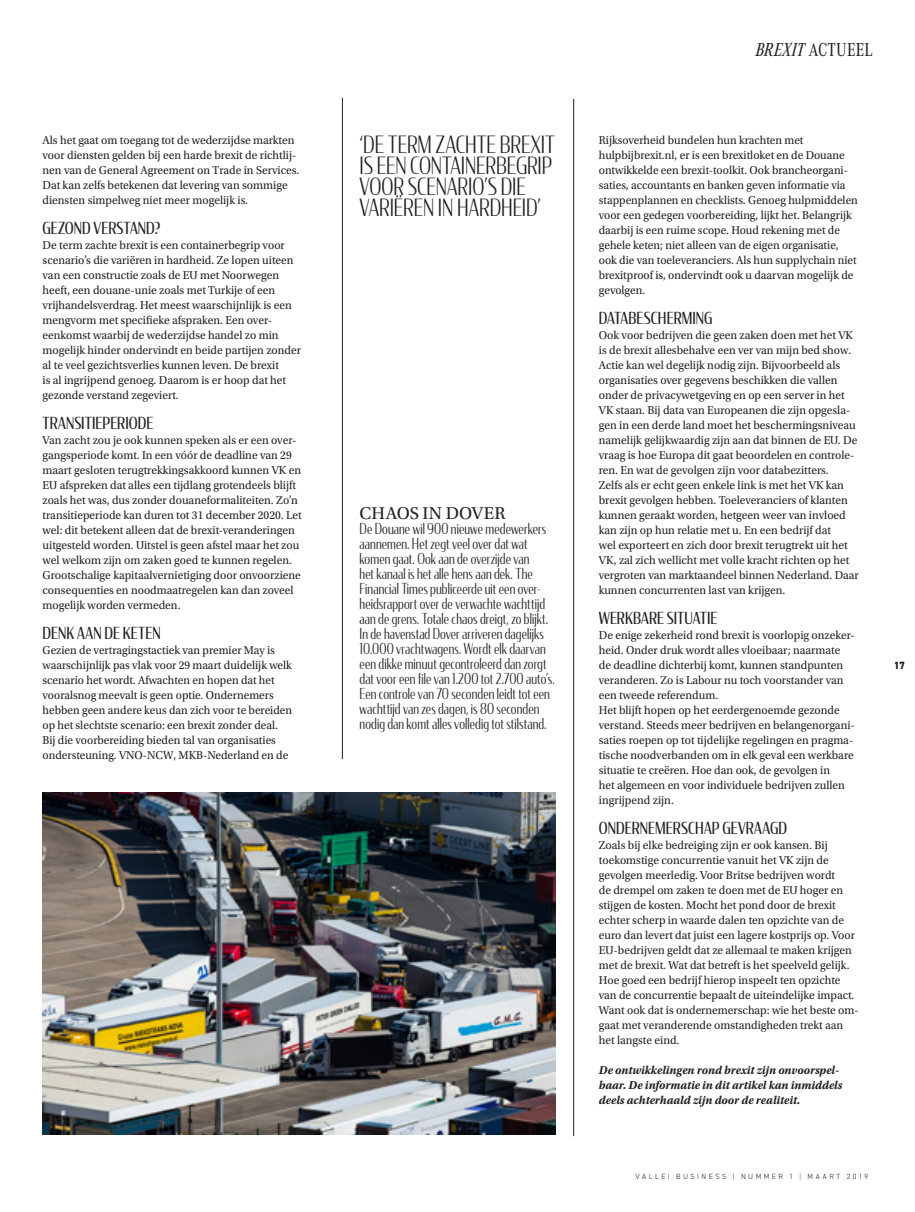
<style>
.page{position:relative;width:915px;height:1212px;background:#fff}
.page>*{position:absolute;margin:0;border:0;box-sizing:border-box;transform-origin:0 0}
.streamer_condor{font:300 23.55px/21px "Condor Cond";letter-spacing:-.005em;color:#231f20;scale:.95 1}
.t1{font:19.5px "Corporate A Cond Pro";color:#231f20}
.kop_kader{font:18px "Utopia Std";letter-spacing:.005em;color:#231f20}
.Tussenkop{font:16.5px "Condor Cond";letter-spacing:.005em;color:#231f20;scale:.96 1}
.kadertekst_condor{font:300 15px/15px "Condor Cond";letter-spacing:.01em;color:#231f20;scale:.95 1}
.platte_tekst{font:12px/15px "Utopia Std";color:#231f20;scale:.96 1}
.platte_tekst-2{font:12px/15px "Utopia Std";color:#231f20;scale:.95 1}
.Informatie{font:italic 700 12px/15px "Utopia Std";color:#231f20;scale:.96 1}
.t2{font:800 10.5px "DIN2014";color:#231f20}
.t3{font:300 7.5px "DIN2014";letter-spacing:.325em;color:#231f20}
.s1{font-style:italic}
.s2{color:#d81c23}
</style>
<div class="page">
<hr style="left:573px;top:99px;width:1px;height:1037px;background:#231f20">
<hr style="left:342px;top:98px;width:1px;height:661px;background:#231f20">
<img style="left:43px;top:792px;width:512px;height:342px">
<p class="platte_tekst" style="left:43px;top:133px;width:269px">Als het gaat om toegang tot de wederzijdse markten voor diensten gelden bij een harde brexit de richtlij&shy;nen van de General Agreement on Trade in Services.<br>Dat kan zelfs betekenen dat levering van sommige diensten simpelweg niet meer mogelijk is.</p>
<p class="Tussenkop" style="left:43px;top:218px;width:124px">GEZOND VERSTAND?</p>
<p class="platte_tekst" style="left:43px;top:238px;width:270px">De term zachte brexit is een containerbegrip voor scenario’s die variëren in hardheid. Ze lopen uiteen van een constructie zoals de EU met Noorwegen heeft, een douane-unie zoals met Turkije of een vrijhandelsverdrag. Het meest waarschijnlijk is een mengvorm met specifieke afspraken. Een over&shy;eenkomst waarbij de wederzijdse handel zo min mogelijk hinder ondervindt en beide partijen zonder al te veel gezichtsverlies kunnen leven. De brexit<br>is al ingrijpend genoeg. Daarom is er hoop dat het gezonde verstand zegeviert.</p>
<p class="Tussenkop" style="left:43px;top:413px;width:117px">TRANSITIEPERIODE</p>
<p class="platte_tekst" style="left:43px;top:433px;width:271px">Van zacht zou je ook kunnen speken als er een over&shy;gangsperiode komt. In een vóór de deadline van 29 maart gesloten terugtrekkingsakkoord kunnen VK en EU afspreken dat alles een tijdlang grotendeels blijft zoals het was, dus zonder douaneformaliteiten. Zo’n transitieperiode kan duren tot 31 december 2020. Let wel: dit betekent alleen dat de brexit-veranderingen uitgesteld worden. Uitstel is geen afstel maar het zou wel welkom zijn om zaken goed te kunnen regelen.<br>Grootschalige kapitaalvernietiging door onvoorziene consequenties en noodmaatregelen kan dan zoveel mogelijk worden vermeden.</p>
<p class="Tussenkop" style="left:43px;top:623px;width:124px">DENK AAN DE KETEN</p>
<p class="platte_tekst-2" style="left:43px;top:643px;width:264px">Gezien de vertragingstactiek van premier May is waarschijnlijk pas vlak voor 29 maart duidelijk welk scenario het wordt. Afwachten en hopen dat het vooralsnog meevalt is geen optie. Ondernemers hebben geen andere keus dan zich voor te bereiden op het slechtste scenario: een brexit zonder deal.</p>
<p class="platte_tekst-2" style="left:43px;top:733px;width:260px">Bij die voorbereiding bieden tal van organisaties ondersteuning. VNO-NCW, MKB-Nederland en de</p>
<p class="streamer_condor" style="left:359px;top:133px;width:207px">‘DE TERM ZACHTE BREXIT<br>IS EEN CONTAINERBEGRIP</p>
<p class="streamer_condor" style="left:359px;top:175px;width:192px">VOOR SCENARIO’S DIE<br>VARIËREN IN HARDHEID’</p>
<p class="kop_kader" style="left:359px;top:503px;width:147px">CHAOS IN DOVER</p>
<p class="kadertekst_condor" style="left:359px;top:521px;width:207px">De Douane wil 900 nieuwe medewerkers aannemen. Het zegt veel over dat wat komen gaat. Ook aan de overzijde van<br>het kanaal is het alle hens aan dek. The Financial Times publiceerde uit een over&shy;heidsrapport over de verwachte wachttijd aan de grens. Totale chaos dreigt, zo blijkt.<br>In de havenstad Dover arriveren dagelijks 10.000 vrachtwagens. Wordt elk daarvan een dikke minuut gecontroleerd dan zorgt dat voor een file van 1.200 tot 2.700 auto’s.<br>Een controle van 70 seconden leidt tot een wachttijd van zes dagen, is 80 seconden nodig dan komt alles volledig tot stilstand.</p>
<p class="t1" style="left:755px;top:36px;width:118px"><span class="s1">BREXIT</span> ACTUEEL</p>
<p class="platte_tekst-2" style="left:598px;top:133px;width:217px">Rijksoverheid bundelen hun krachten met</p>
<p class="platte_tekst-2" style="left:598px;top:148px;width:274px">hulpbijbrexit.nl, er is een brexitloket en de Douane ontwikkelde een brexit-toolkit. Ook brancheorgani&shy;saties, accountants en banken geven informatie via stappenplannen en checklists. Genoeg hulpmiddelen voor een gedegen voorbereiding, lijkt het. Belangrijk daarbij is een ruime scope. Houd rekening met de gehele keten; niet alleen van de eigen organisatie, ook die van toeleveranciers. Als hun supplychain niet brexitproof is, ondervindt ook u daarvan mogelijk de gevolgen.</p>
<p class="Tussenkop" style="left:598px;top:308px;width:120px">DATABESCHERMING</p>
<p class="platte_tekst" style="left:598px;top:328px;width:271px">Ook voor bedrijven die geen zaken doen met het VK is de brexit allesbehalve een ver van mijn bed show.<br>Actie kan wel degelijk nodig zijn. Bijvoorbeeld als organisaties over gegevens beschikken die vallen onder de privacywetgeving en op een server in het VK staan. Bij data van Europeanen die zijn opgesla&shy;gen in een derde land moet het beschermingsniveau namelijk gelijkwaardig zijn aan dat binnen de EU. De vraag is hoe Europa dit gaat beoordelen en controle&shy;ren. En wat de gevolgen zijn voor databezitters.</p>
<p class="platte_tekst" style="left:598px;top:478px;width:272px">Zelfs als er echt geen enkele link is met het VK kan brexit gevolgen hebben. Toeleveranciers of klanten kunnen geraakt worden, hetgeen weer van invloed kan zijn op hun relatie met u. En een bedrijf dat<br>wel exporteert en zich door brexit terugtrekt uit het VK, zal zich wellicht met volle kracht richten op het vergroten van marktaandeel binnen Nederland. Daar kunnen concurrenten last van krijgen.</p>
<p class="Tussenkop" style="left:598px;top:608px;width:125px">WERKBARE SITUATIE</p>
<p class="platte_tekst" style="left:598px;top:628px;width:268px">De enige zekerheid rond brexit is voorlopig onzeker&shy;heid. Onder druk wordt alles vloeibaar; naarmate de deadline dichterbij komt, kunnen standpunten veranderen. Zo is Labour nu toch voorstander van een tweede referendum.</p>
<p class="platte_tekst" style="left:598px;top:703px;width:268px">Het blijft hopen op het eerdergenoemde gezonde verstand. Steeds meer bedrijven en belangenorgani&shy;saties roepen op tot tijdelijke regelingen en pragma&shy;tische noodverbanden om in elk geval een werkbare situatie te creëren. Hoe dan ook, de gevolgen in<br>het algemeen en voor individuele bedrijven zullen ingrijpend zijn.</p>
<p class="Tussenkop" style="left:598px;top:818px;width:197px">ONDERNEMERSCHAP GEVRAAGD</p>
<p class="platte_tekst" style="left:598px;top:838px;width:272px">Zoals bij elke bedreiging zijn er ook kansen. Bij toekomstige concurrentie vanuit het VK zijn de gevolgen meerledig. Voor Britse bedrijven wordt<br>de drempel om zaken te doen met de EU hoger en stijgen de kosten. Mocht het pond door de brexit echter scherp in waarde dalen ten opzichte van de euro dan levert dat juist een lagere kostprijs op. Voor EU-bedrijven geldt dat ze allemaal te maken krijgen met de brexit. Wat dat betreft is het speelveld gelijk.<br>Hoe goed een bedrijf hierop inspeelt ten opzichte van de concurrentie bepaalt de uiteindelijke impact.<br>Want ook dat is ondernemerschap: wie het beste om&shy;gaat met veranderende omstandigheden trekt aan het langste eind.</p>
<p class="Informatie" style="left:598px;top:1063px;width:255px">De ontwikkelingen rond brexit zijn onvoorspel&shy;baar. De informatie in dit artikel kan inmiddels deels achterhaald zijn door de realiteit.</p>
<p class="t3" style="left:635px;top:1172px;width:234px">VALLEI BUSINESS <span class="s2">|</span> NUMMER 1 <span class="s2">|</span> MAART 2019</p>
<p class="t2" style="left:893px;top:658px;width:13px">17</p>
</div>
